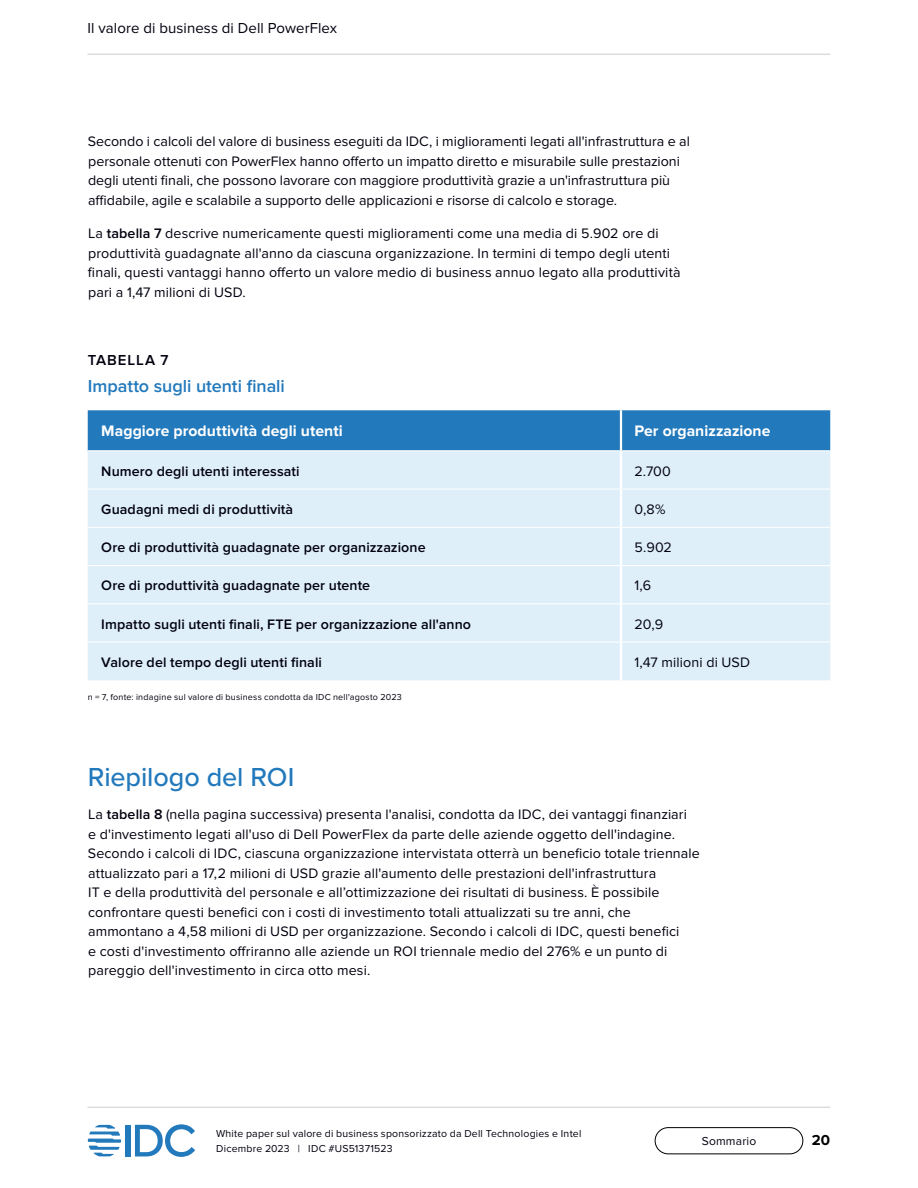
<style>
.page{position:relative;width:918px;height:1188px;background:#fff}
.page>*{position:absolute;margin:0;border:0;box-sizing:border-box;transform-origin:0 0}
.t1{font:500 27px "Proxima Nova";letter-spacing:-.005em;color:#2279bc}
.t2{font:600 18px "Proxima Nova";letter-spacing:-.005em;color:#2279bc}
.t3{font:700 15.75px "Proxima Nova";letter-spacing:.005em;color:#fff}
.t4{font:15px "Proxima Nova";letter-spacing:.005em;color:#01010f}
.t5{font:600 15px "Proxima Nova";letter-spacing:.065em;color:#01010f}
.t6{font:700 15px "Proxima Nova";color:#000}
.t7{font:14.25px/19.5px "Proxima Nova";letter-spacing:.01em;color:#01010f}
.t8{font:600 14.25px "Proxima Nova";letter-spacing:.01em;color:#01010f}
.t9{font:12px "Proxima Nova";letter-spacing:.015em;color:#01010f}
.t10{font:10.5px/15px "Proxima Nova";letter-spacing:.02em;color:#01010f}
.t11{font:9px "Proxima Nova";letter-spacing:.025em;color:#01010f}
.s1{font-weight:600}
</style>
<div class="page">
<div style="left:126px;top:1125px;width:5px;height:31px;background:#2279bc"></div>
<svg style="left:135px;top:1124px;width:60px;height:33px"></svg>
<svg style="left:88px;top:1125px;width:33px;height:31px"></svg>
<div style="left:655px;top:1127px;width:148px;height:27px;border:1px solid #000;border-radius:13px"></div>
<hr style="left:87px;top:54px;width:743px;height:1px;background:#ccc">
<hr style="left:87px;top:1107px;width:743px;height:1px;background:#ccc">
<div style="left:88px;top:410px;width:742px;height:40px;background:#2279bc"></div>
<div style="left:88px;top:451px;width:532px;height:229px;background:#dfeffa"></div>
<div style="left:622px;top:451px;width:208px;height:229px;background:#dfeffa"></div>
<hr style="left:88px;top:642px;width:532px;height:1px;background:#fff">
<hr style="left:622px;top:642px;width:208px;height:1px;background:#fff">
<hr style="left:620px;top:410px;width:2px;height:40px;background:#fff">
<hr style="left:88px;top:489px;width:533px;height:1px;background:#fff">
<hr style="left:88px;top:527px;width:533px;height:1px;background:#fff">
<hr style="left:88px;top:565px;width:533px;height:1px;background:#fff">
<hr style="left:88px;top:603px;width:533px;height:1px;background:#fff">
<hr style="left:621px;top:489px;width:209px;height:1px;background:#fff">
<hr style="left:621px;top:527px;width:209px;height:1px;background:#fff">
<hr style="left:621px;top:565px;width:209px;height:1px;background:#fff">
<hr style="left:621px;top:603px;width:209px;height:1px;background:#fff">
<p class="t4" style="left:87px;top:19px;width:251px">Il valore di business di Dell PowerFlex</p>
<p class="t7" style="left:88px;top:132px;width:604px">Secondo i calcoli del valore di business eseguiti da IDC, i miglioramenti legati all'infrastruttura e al personale ottenuti con PowerFlex hanno offerto un impatto diretto e misurabile sulle prestazioni degli utenti finali, che possono lavorare con maggiore produttività grazie a un'infrastruttura più affidabile, agile e scalabile a supporto delle applicazioni e risorse di calcolo e storage.</p>
<p class="t7" style="left:88px;top:224px;width:594px">La <span class="s1">tabella 7</span> descrive numericamente questi miglioramenti come una media di 5.902 ore di produttività guadagnate all'anno da ciascuna organizzazione. In termini di tempo degli utenti finali, questi vantaggi hanno offerto un valore medio di business annuo legato alla produttività pari a 1,47 milioni di USD.</p>
<p class="t5" style="left:88px;top:351px;width:82px">TABELLA 7</p>
<p class="t2" style="left:88px;top:376px;width:199px">Impatto sugli utenti finali</p>
<p class="t3" style="left:101px;top:421px;width:243px">Maggiore produttività degli utenti</p>
<p class="t3" style="left:634px;top:421px;width:138px">Per organizzazione</p>
<p class="t8" style="left:101px;top:463px;width:200px">Numero degli utenti interessati</p>
<p class="t7" style="left:634px;top:461px;width:38px">2.700</p>
<p class="t8" style="left:101px;top:501px;width:194px">Guadagni medi di produttività</p>
<p class="t7" style="left:634px;top:500px;width:33px">0,8%</p>
<p class="t8" style="left:101px;top:539px;width:326px">Ore di produttività guadagnate per organizzazione</p>
<p class="t7" style="left:634px;top:538px;width:39px">5.902</p>
<p class="t8" style="left:101px;top:577px;width:270px">Ore di produttività guadagnate per utente</p>
<p class="t7" style="left:634px;top:576px;width:18px">1,6</p>
<p class="t8" style="left:101px;top:616px;width:371px">Impatto sugli utenti finali, FTE per organizzazione all'anno</p>
<p class="t7" style="left:634px;top:614px;width:30px">20,9</p>
<p class="t8" style="left:101px;top:654px;width:222px">Valore del tempo degli utenti finali</p>
<p class="t7" style="left:634px;top:653px;width:117px">1,47 milioni di USD</p>
<p class="t11" style="left:88px;top:692px;width:316px">n = 7, fonte: indagine sul valore di business condotta da IDC nell'agosto 2023</p>
<h1 class="t1" style="left:88px;top:761px;width:208px">Riepilogo del ROI</h1>
<p class="t7" style="left:88px;top:805px;width:614px">La <span class="s1">tabella 8</span> (nella pagina successiva) presenta l'analisi, condotta da IDC, dei vantaggi finanziari<br>e d'investimento legati all'uso di Dell PowerFlex da parte delle aziende oggetto dell'indagine.<br>Secondo i calcoli di IDC, ciascuna organizzazione intervistata otterrà un beneficio totale triennale attualizzato pari a 17,2 milioni di USD grazie all'aumento delle prestazioni dell'infrastruttura<br>IT e della produttività del personale e all’ottimizzazione dei risultati di business. È possibile confrontare questi benefici con i costi di investimento totali attualizzati su tre anni, che ammontano a 4,58 milioni di USD per organizzazione. Secondo i calcoli di IDC, questi benefici<br>e costi d'investimento offriranno alle aziende un ROI triennale medio del 276% e un punto di pareggio dell'investimento in circa otto mesi.</p>
<p class="t10" style="left:216px;top:1127px;width:367px">White paper sul valore di business sponsorizzato da Dell Technologies e Intel<br>Dicembre 2023 | IDC #US51371523</p>
<p class="t9" style="left:702px;top:1134px;width:56px">Sommario</p>
<p class="t6" style="left:812px;top:1132px;width:20px">20</p>
</div>
